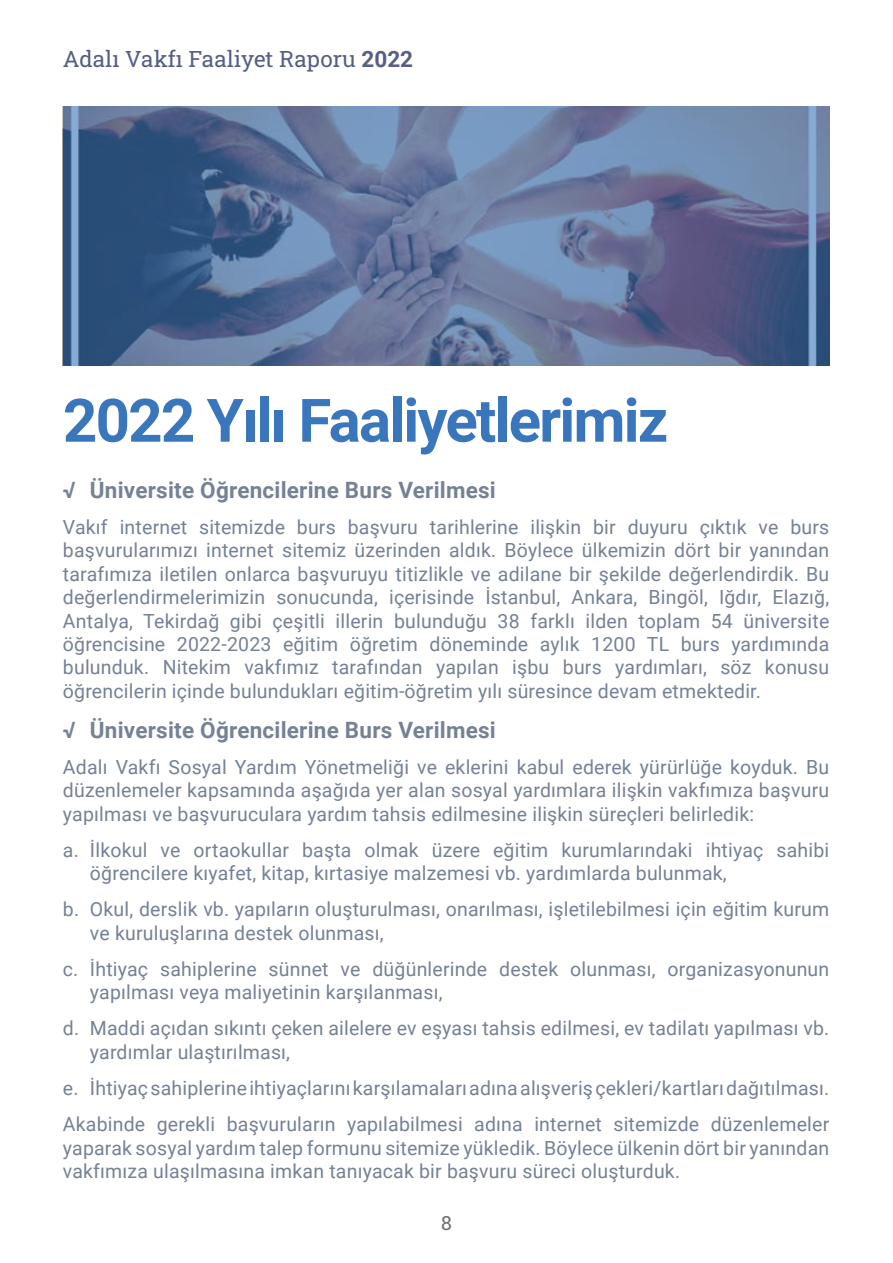
<style>
.page{position:relative;width:893px;height:1263px;background:#fff}
.page>*{position:absolute;margin:0;border:0;box-sizing:border-box;transform-origin:0 0}
.t1{font:700 60px "Roboto";letter-spacing:-.03em;color:#3976bb}
.t2{font:700 22.5px "Roboto";letter-spacing:.01em;color:#758194}
.t3{font:22.5px "Roboto Slab";color:#565f84}
.t4{font:19.5px/23.4px "Roboto";letter-spacing:.01em;color:#758194}
.t5{font:19.5px "Roboto Slab";color:#6d6e71}
.s1{font-family:"Roboto";font-weight:700}
</style>
<div class="page">
<img style="left:63px;top:106px;width:766px;height:260px">
<p class="t3" style="left:63px;top:43px;width:352px">Adalı Vakfı Faaliyet Raporu <span class="s1">2022</span></p>
<h1 class="t1" style="left:63px;top:378px;width:607px">2022 Yılı Faaliyetlerimiz</h1>
<p class="t2" style="left:63px;top:474px;width:434px">√ Üniversite Öğrencilerine Burs Verilmesi</p>
<p class="t4" style="left:63px;top:515px;width:768px;text-align:justify">Vakıf internet sitemizde burs başvuru tarihlerine ilişkin bir duyuru çıktık ve burs başvurularımızı internet sitemiz üzerinden aldık. Böylece ülkemizin dört bir yanından tarafımıza iletilen onlarca başvuruyu titizlikle ve adilane bir şekilde değerlendirdik. Bu değerlendirmelerimizin sonucunda, içerisinde İstanbul, Ankara, Bingöl, Iğdır, Elazığ, Antalya, Tekirdağ gibi çeşitli illerin bulunduğu 38 farklı ilden toplam 54 üniversite öğrencisine 2022-2023 eğitim öğretim döneminde aylık 1200 TL burs yardımında bulunduk. Nitekim vakfımız tarafından yapılan işbu burs yardımları, söz konusu öğrencilerin içinde bulundukları eğitim-öğretim yılı süresince devam etmektedir.</p>
<p class="t2" style="left:63px;top:714px;width:434px">√ Üniversite Öğrencilerine Burs Verilmesi</p>
<p class="t4" style="left:63px;top:754px;width:768px;text-align:justify">Adalı Vakfı Sosyal Yardım Yönetmeliği ve eklerini kabul ederek yürürlüğe koyduk. Bu düzenlemeler kapsamında aşağıda yer alan sosyal yardımlara ilişkin vakfımıza başvuru yapılması ve başvuruculara yardım tahsis edilmesine ilişkin süreçleri belirledik:</p>
<p class="t4" style="left:90px;top:837px;width:741px;text-indent:-27px">a. İlkokul ve ortaokullar başta olmak üzere eğitim kurumlarındaki ihtiyaç sahibi öğrencilere kıyafet, kitap, kırtasiye malzemesi vb. yardımlarda bulunmak,</p>
<p class="t4" style="left:90px;top:897px;width:741px;text-indent:-27px">b. Okul, derslik vb. yapıların oluşturulması, onarılması, işletilebilmesi için eğitim kurum ve kuruluşlarına destek olunması,</p>
<p class="t4" style="left:90px;top:956px;width:741px;text-indent:-27px">c. İhtiyaç sahiplerine sünnet ve düğünlerinde destek olunması, organizasyonunun yapılması veya maliyetinin karşılanması,</p>
<p class="t4" style="left:90px;top:1016px;width:741px;text-indent:-27px">d. Maddi açıdan sıkıntı çeken ailelere ev eşyası tahsis edilmesi, ev tadilatı yapılması vb. yardımlar ulaştırılması,</p>
<p class="t4" style="left:63px;top:1069px;width:768px;line-height:36.2px">e. İhtiyaç sahiplerine ihtiyaçlarını karşılamaları adına alışveriş çekleri/kartları dağıtılması.<br>Akabinde gerekli başvuruların yapılabilmesi adına internet sitemizde düzenlemeler</p>
<p class="t4" style="left:63px;top:1135px;width:768px">yaparak sosyal yardım talep formunu sitemize yükledik. Böylece ülkenin dört bir yanından vakfımıza ulaşılmasına imkan tanıyacak bir başvuru süreci oluşturduk.</p>
<p class="t5" style="left:441px;top:1209px;width:12px">8</p>
</div>
